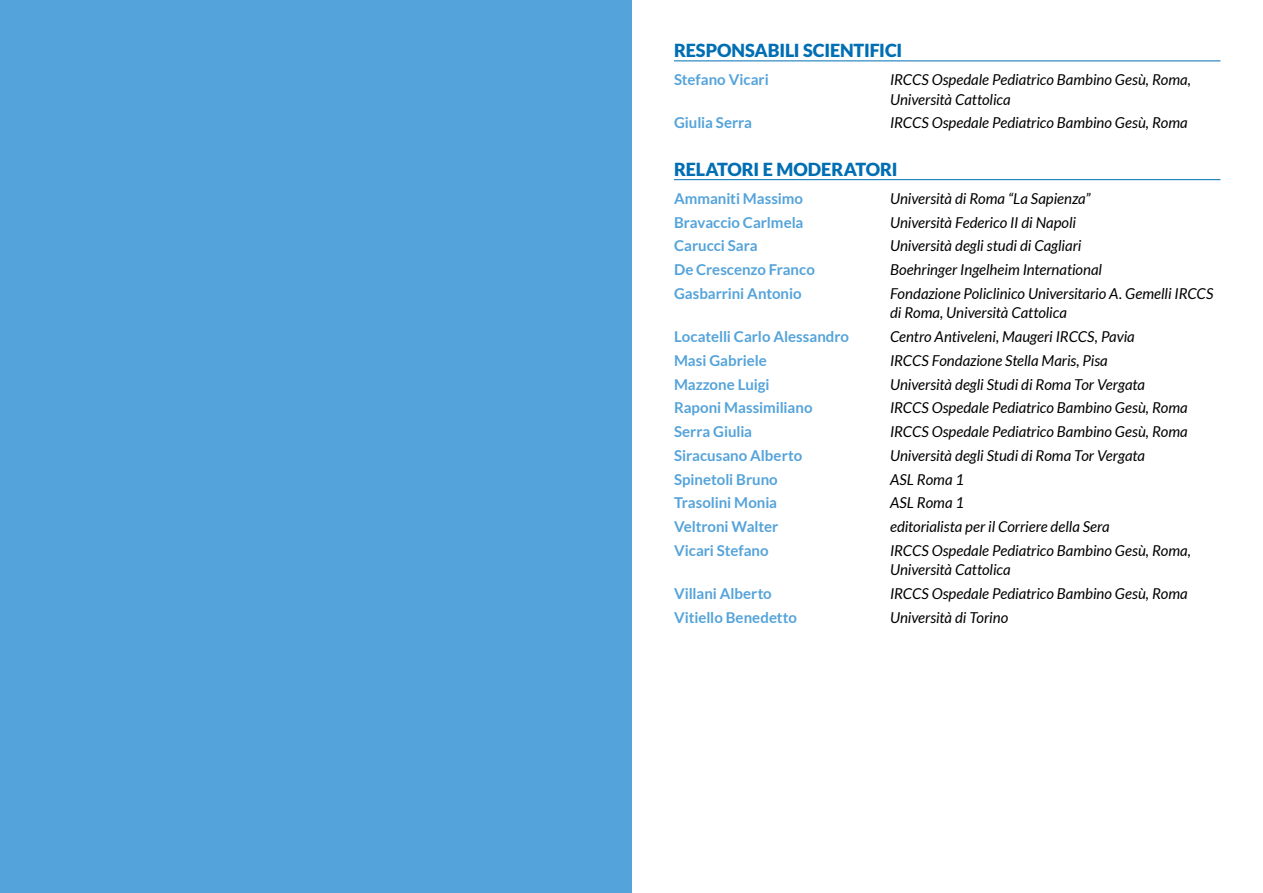
<style>
.page{position:relative;width:1263px;height:893px;background:#fff}
.page>*{position:absolute;margin:0;border:0;box-sizing:border-box;transform-origin:0 0}
.t1{font:900 18px "Lato";letter-spacing:-.005em;color:#006eb3}
.t2{font:italic 15px/19.5px "Lato";letter-spacing:-.005em;color:#000}
.t3{font:700 15px "Lato";color:#54a3da}
</style>
<div class="page">
<div style="left:0;top:0;width:631px;height:893px;background:#54a3da"></div>
<hr style="left:674px;top:61px;width:546px;height:1px;background:#006eb3">
<hr style="left:674px;top:179px;width:546px;height:1px;background:#006eb3">
<p class="t1" style="left:674px;top:40px;width:230px">RESPONSABILI SCIENTIFICI</p>
<p class="t3" style="left:674px;top:71px;width:96px">Stefano Vicari</p>
<p class="t2" style="left:890px;top:70px;width:302px">IRCCS Ospedale Pediatrico Bambino Gesù, Roma,<br>Università Cattolica</p>
<p class="t3" style="left:674px;top:114px;width:80px">Giulia Serra</p>
<p class="t2" style="left:890px;top:113px;width:299px">IRCCS Ospedale Pediatrico Bambino Gesù, Roma</p>
<p class="t1" style="left:674px;top:159px;width:225px">RELATORI E MODERATORI</p>
<p class="t3" style="left:674px;top:190px;width:131px">Ammaniti Massimo</p>
<p class="t2" style="left:890px;top:189px;width:202px">Università di Roma “La Sapienza”</p>
<p class="t3" style="left:674px;top:213px;width:131px">Bravaccio Carlmela</p>
<p class="t2" style="left:890px;top:213px;width:188px">Università Federico II di Napoli</p>
<p class="t3" style="left:674px;top:237px;width:85px">Carucci Sara</p>
<p class="t2" style="left:890px;top:236px;width:193px">Università degli studi di Cagliari</p>
<p class="t3" style="left:674px;top:261px;width:142px">De Crescenzo Franco</p>
<p class="t2" style="left:890px;top:260px;width:214px">Boehringer Ingelheim International</p>
<p class="t3" style="left:674px;top:285px;width:129px">Gasbarrini Antonio</p>
<p class="t2" style="left:890px;top:284px;width:325px">Fondazione Policlinico Universitario A. Gemelli IRCCS di Roma, Università Cattolica</p>
<p class="t3" style="left:674px;top:328px;width:177px">Locatelli Carlo Alessandro</p>
<p class="t2" style="left:890px;top:327px;width:246px">Centro Antiveleni, Maugeri IRCCS, Pavia</p>
<p class="t3" style="left:674px;top:352px;width:94px">Masi Gabriele</p>
<p class="t2" style="left:890px;top:351px;width:219px">IRCCS Fondazione Stella Maris, Pisa</p>
<p class="t3" style="left:674px;top:375px;width:97px">Mazzone Luigi</p>
<p class="t2" style="left:890px;top:375px;width:257px">Università degli Studi di Roma Tor Vergata</p>
<p class="t3" style="left:674px;top:399px;width:140px">Raponi Massimiliano</p>
<p class="t2" style="left:890px;top:398px;width:299px">IRCCS Ospedale Pediatrico Bambino Gesù, Roma</p>
<p class="t3" style="left:674px;top:423px;width:80px">Serra Giulia</p>
<p class="t2" style="left:890px;top:422px;width:299px">IRCCS Ospedale Pediatrico Bambino Gesù, Roma</p>
<p class="t3" style="left:674px;top:447px;width:130px">Siracusano Alberto</p>
<p class="t2" style="left:890px;top:446px;width:257px">Università degli Studi di Roma Tor Vergata</p>
<p class="t3" style="left:674px;top:470px;width:105px">Spinetoli Bruno</p>
<p class="t2" style="left:890px;top:470px;width:76px">ASL Roma 1</p>
<p class="t3" style="left:674px;top:494px;width:105px">Trasolini Monia</p>
<p class="t2" style="left:890px;top:493px;width:76px">ASL Roma 1</p>
<p class="t3" style="left:674px;top:518px;width:106px">Veltroni Walter</p>
<p class="t2" style="left:890px;top:517px;width:221px">editorialista per il Corriere della Sera</p>
<p class="t3" style="left:674px;top:542px;width:96px">Vicari Stefano</p>
<p class="t2" style="left:890px;top:541px;width:302px">IRCCS Ospedale Pediatrico Bambino Gesù, Roma,<br>Università Cattolica</p>
<p class="t3" style="left:674px;top:585px;width:99px">Villani Alberto</p>
<p class="t2" style="left:890px;top:584px;width:299px">IRCCS Ospedale Pediatrico Bambino Gesù, Roma</p>
<p class="t3" style="left:674px;top:609px;width:125px">Vitiello Benedetto</p>
<p class="t2" style="left:890px;top:608px;width:120px">Università di Torino</p>
</div>
